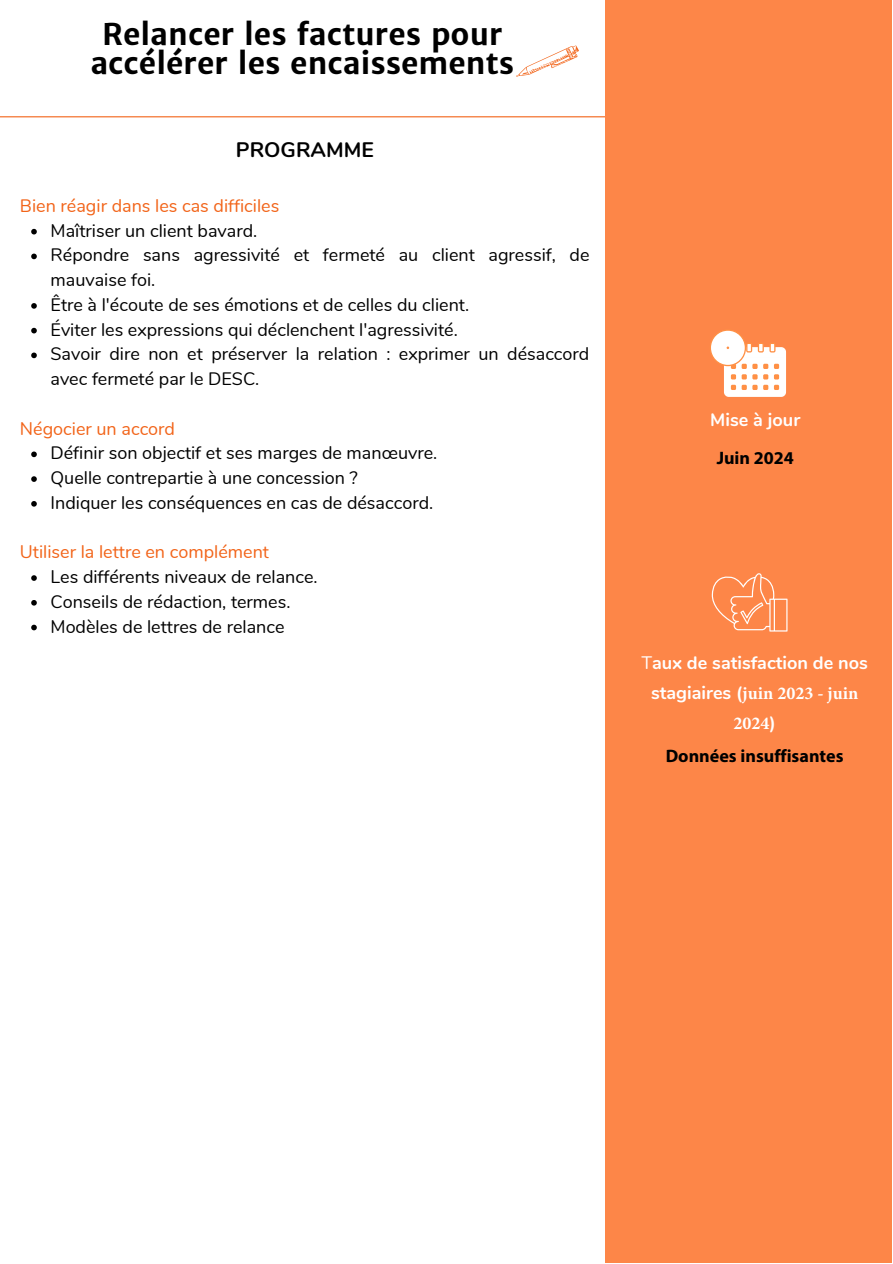
<style>
.page{position:relative;width:893px;height:1264px;background:#fff}
.page>*{position:absolute;margin:0;border:0;box-sizing:border-box;transform-origin:0 0}
.t1{font:700 30px/29.2px "Merriweather Sans";color:#000;text-align:center}
.t2{font:700 21px "Nunito";color:#000}
.t3{font:18px/24.8px "Nunito";color:#000}
.t4{font:18px "Nunito";color:#f26419}
.t5{font:700 18px "Nunito";color:#fff}
.t6{font:700 18px/30.3px "Minion Pro";color:#fff;text-align:center}
.t7{font:700 18px "Myriad Pro";color:#000}
.s1{font-weight:400}
.s2{font-family:"Nunito"}
</style>
<div class="page">
<hr style="left:0;top:116px;width:605px;height:1px;background:#f26419">
<div style="left:605px;top:0;width:287px;height:1262px;background:#fd8648"></div>
<svg style="left:516px;top:45px;width:63px;height:32px"></svg>
<svg style="left:31px;top:229px;width:6px;height:5px"></svg>
<svg style="left:31px;top:253px;width:6px;height:6px"></svg>
<svg style="left:31px;top:303px;width:6px;height:6px"></svg>
<svg style="left:31px;top:328px;width:6px;height:5px"></svg>
<svg style="left:31px;top:352px;width:6px;height:6px"></svg>
<svg style="left:31px;top:451px;width:6px;height:6px"></svg>
<svg style="left:31px;top:476px;width:6px;height:6px"></svg>
<svg style="left:31px;top:501px;width:6px;height:5px"></svg>
<svg style="left:31px;top:575px;width:6px;height:6px"></svg>
<svg style="left:31px;top:600px;width:6px;height:5px"></svg>
<svg style="left:31px;top:624px;width:6px;height:6px"></svg>
<svg style="left:710px;top:330px;width:76px;height:67px"></svg>
<svg style="left:711px;top:573px;width:76px;height:58px"></svg>
<h1 class="t1" style="left:90px;top:19px;width:425px">Relancer les factures pour accélérer les encaissements</h1>
<p class="t2" style="left:236px;top:136px;width:139px">PROGRAMME</p>
<p class="t4" style="left:20px;top:194px;width:261px">Bien réagir dans les cas difficiles</p>
<p class="t3" style="left:51px;top:218px;width:540px">Maîtriser un client bavard.<br>Répondre sans agressivité et fermeté au client agressif, de mauvaise foi.<br>Être à l'écoute de ses émotions et de celles du client.<br>Éviter les expressions qui déclenchent l'agressivité.<br>Savoir dire non et préserver la relation : exprimer un désaccord avec fermeté par le DESC.</p>
<p class="t4" style="left:20px;top:416px;width:157px">Négocier un accord</p>
<p class="t3" style="left:51px;top:441px;width:388px">Définir son objectif et ses marges de manœuvre.<br>Quelle contrepartie à une concession ?<br>Indiquer les conséquences en cas de désaccord.</p>
<p class="t4" style="left:20px;top:540px;width:250px">Utiliser la lettre en complément</p>
<p class="t3" style="left:51px;top:565px;width:269px">Les différents niveaux de relance.<br>Conseils de rédaction, termes.<br>Modèles de lettres de relance</p>
<p class="t5" style="left:710px;top:407px;width:91px">Mise à jour</p>
<p class="t7" style="left:716px;top:446px;width:79px">Juin 2024</p>
<p class="t5" style="left:641px;top:650px;width:228px"><span class="s1">T</span>aux de satisfaction de nos</p>
<p class="t6" style="left:651px;top:677px;width:209px"><span class="s2">stagiaires (</span>juin 2023 - juin<br>2024<span class="s2">)</span></p>
<p class="t7" style="left:665px;top:744px;width:179px">Données insuffisantes</p>
</div>
